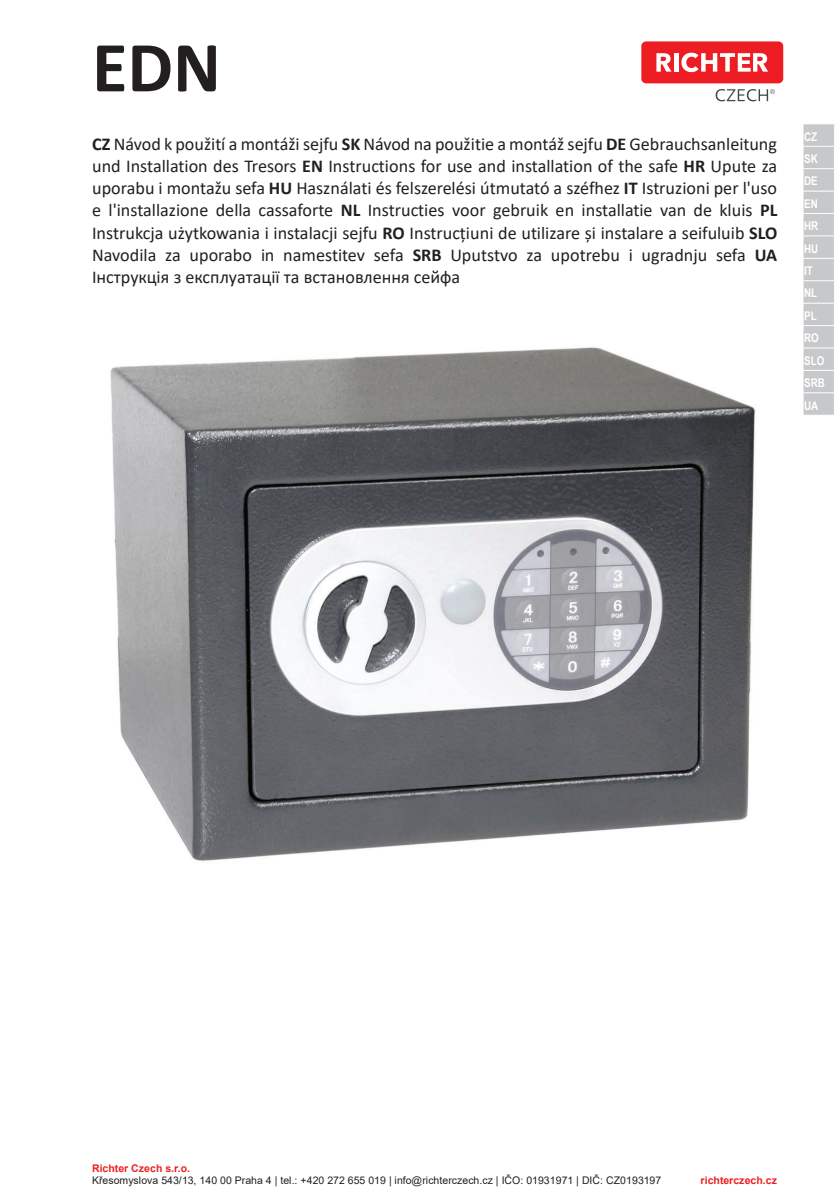
<style>
.page{position:relative;width:840px;height:1191px;background:#fff}
.page>*{position:absolute;margin:0;border:0;box-sizing:border-box;transform-origin:0 0}
.t1{font:700 72.4px "Calibri";color:#231f20}
.t2{font:18.2px/22.2px "Calibri";color:#231f20;text-align:justify}
.t3{font:700 12px/22.4px "Arial Narrow";color:#fff}
.t4{font:10.4px "Arial";color:#231f20}
.t5{font:700 10.4px "Arial";color:#ee1f23}
.s1{font-weight:700}
</style>
<div class="page">
<img style="left:110px;top:347px;width:646px;height:514px">
<svg style="left:803px;top:124px;width:31px;height:291px;background:#cacbcd"></svg>
<hr style="left:802px;top:191px;width:32px;height:1px;background:#fff">
<svg style="left:715px;top:89px;width:59px;height:12px"></svg>
<div style="left:641px;top:41px;width:141px;height:42px;background:#ee1d23;border-radius:5px"></div>
<svg style="left:656px;top:53px;width:15px;height:19px"></svg>
<div style="left:673px;top:53px;width:5px;height:19px;background:#fff"></div>
<svg style="left:681px;top:53px;width:86px;height:19px"></svg>
<h1 class="t1" style="left:92px;top:16px;width:130px">EDN</h1>
<p class="t2" style="left:92px;top:132px;width:686px"><span class="s1">CZ</span> Návod k použití a montáži sejfu <span class="s1">SK</span> Návod na použitie a montáž sejfu <span class="s1">DE</span> Gebrauchsanleitung und Installation des Tresors <span class="s1">EN</span> Instructions for use and installation of the safe <span class="s1">HR</span> Upute za uporabu i montažu sefa <span class="s1">HU</span> Használati és felszerelési útmutató a széfhez <span class="s1">IT</span> Istruzioni per l'uso e l'installazione della cassaforte <span class="s1">NL</span> Instructies voor gebruik en installatie van de kluis <span class="s1">PL </span>Instrukcja użytkowania i instalacji sejfu <span class="s1">RO</span> Instrucțiuni de utilizare și instalare a seifuluib <span class="s1">SLO </span>Navodila za uporabo in namestitev sefa <span class="s1">SRB</span> Uputstvo za upotrebu i ugradnju sefa <span class="s1">UA </span>Інструкція з експлуатації та встановлення сейфа</p>
<p class="t3" style="left:803px;top:125px;width:22px">CZ<br>SK<br>DE<br>EN<br>HR<br>HU<br>IT<br>NL<br>PL<br>RO<br>SLO<br>SRB<br>UA</p>
<p class="t5" style="left:92px;top:1160px;width:99px">Richter Czech s.r.o.</p>
<p class="t4" style="left:92px;top:1173px;width:570px">Křesomyslova 543/13, 140 00 Praha 4 | tel.: +420 272 655 019 | info@richterczech.cz | IČO: 01931971 | DIČ: CZ0193197</p>
<p class="t5" style="left:700px;top:1172px;width:78px">richterczech.cz</p>
</div>
